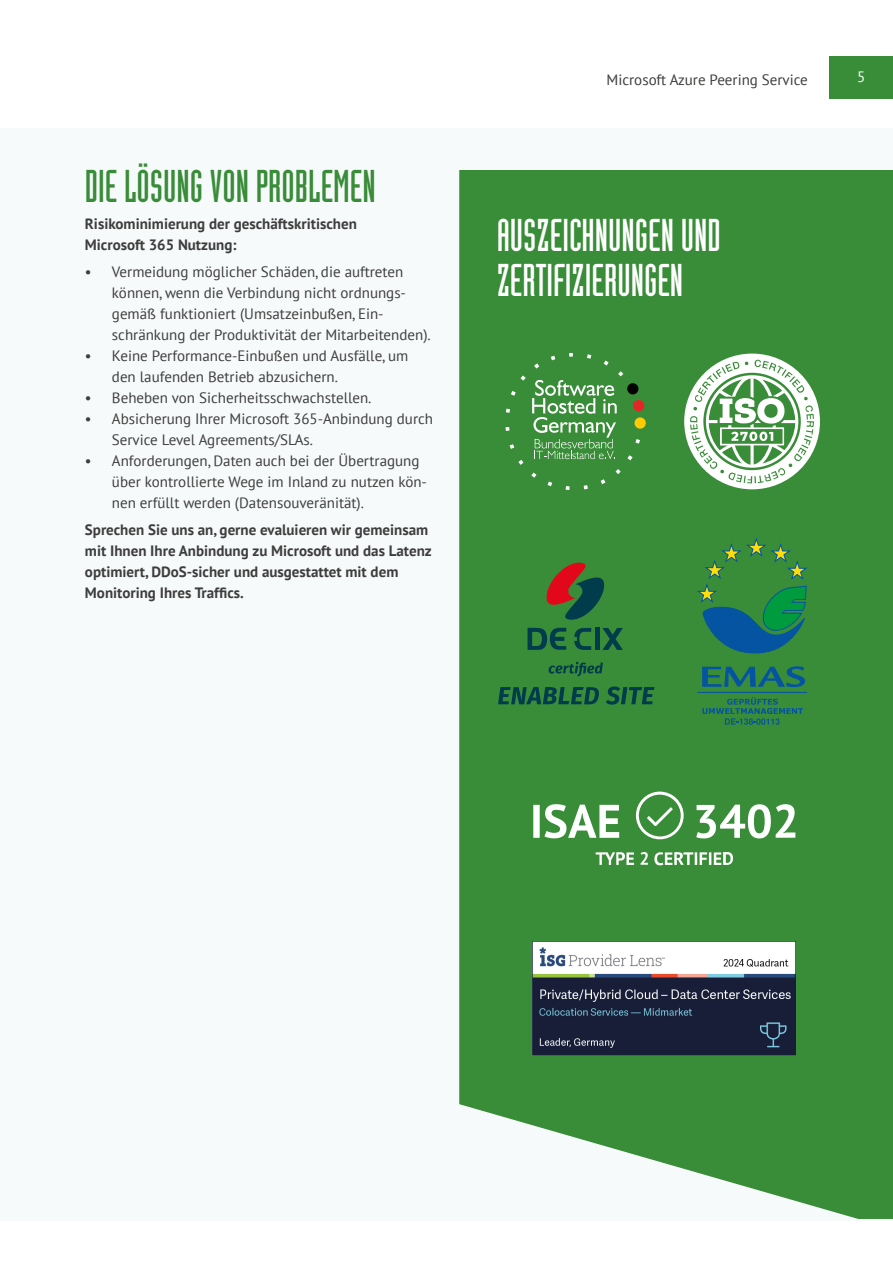
<style>
.page{position:relative;width:893px;height:1263px;background:#fff}
.page>*{position:absolute;margin:0;border:0;box-sizing:border-box;transform-origin:0 0}
.Überschrift_1_-_positiv{font:45px/45px "Industria LT Pro Solid";color:#fff}
.Überschrift_1_-_positiv-2{font:45px "Industria LT Pro Solid";color:#398c38}
.t1{font:15px/21px "PT Sans";color:#3d3d3c}
.Übereschrift_6_-_positiv{font:700 15px/21px "PT Sans";color:#3d3d3c}
.t2{font:15px "PT Sans";color:#fff}
</style>
<div class="page">
<div style="left:0;top:128px;width:893px;height:1092px;background:#f7fafb"></div>
<div style="left:459px;top:170px;width:434px;height:1049px;background:#398c38"></div>
<img style="left:533px;top:941px;width:263px;height:114px">
<svg style="left:547px;top:560px;width:57px;height:62px;background:#545735"></svg>
<div style="left:595px;top:628px;width:5px;height:22px;background:#003c4b"></div>
<svg style="left:602px;top:628px;width:21px;height:22px"></svg>
<svg style="left:574px;top:628px;width:17px;height:22px"></svg>
<svg style="left:528px;top:628px;width:38px;height:22px"></svg>
<svg style="left:549px;top:662px;width:54px;height:14px"></svg>
<svg style="left:498px;top:687px;width:101px;height:17px;background:#196042"></svg>
<svg style="left:606px;top:686px;width:49px;height:19px"></svg>
<hr style="left:697px;top:692px;width:110px;height:1px;background:#0454a1">
<svg style="left:696px;top:539px;width:112px;height:115px;background:#2c8250"></svg>
<svg style="left:702px;top:666px;width:103px;height:21px;background:#217365"></svg>
<svg style="left:702px;top:697px;width:101px;height:28px;background:#2d7f4e"></svg>
<svg style="left:533px;top:804px;width:86px;height:34px"></svg>
<svg style="left:696px;top:804px;width:99px;height:34px"></svg>
<svg style="left:596px;top:852px;width:52px;height:13px"></svg>
<svg style="left:654px;top:852px;width:79px;height:13px"></svg>
<svg style="left:636px;top:792px;width:48px;height:47px"></svg>
<div style="left:633px;top:400px;width:11px;height:11px;background:#e42726;border-radius:50%"></div>
<div style="left:634px;top:417px;width:12px;height:12px;background:#ffcc03;border-radius:50%"></div>
<svg style="left:505px;top:353px;width:137px;height:137px;background:#4c954a"></svg>
<svg style="left:684px;top:354px;width:136px;height:135px"></svg>
<div style="left:829px;top:56px;width:64px;height:42px;background:#398c38"></div>
<p class="Überschrift_1_-_positiv-2" style="left:85px;top:162px;width:292px">DIE LÖSUNG VON PROBLEMEN</p>
<p class="Übereschrift_6_-_positiv" style="left:85px;top:213px;width:273px">Risikominimierung der geschäftskritischen</p>
<p class="Übereschrift_6_-_positiv" style="left:85px;top:234px;width:153px">Microsoft 365 Nutzung:</p>
<p class="t1" style="left:112px;top:261px;width:320px;text-indent:-27px">• Vermeidung möglicher Schäden, die auftreten können, wenn die Verbindung nicht ordnungs&shy;gemäß funktioniert (Umsatzeinbußen, Ein&shy;schränkung der Produktivität der Mitarbeitenden).</p>
<p class="t1" style="left:112px;top:345px;width:298px;text-indent:-27px">• Keine Performance-Einbußen und Ausfälle, um den laufenden Betrieb abzusichern.</p>
<p class="t1" style="left:85px;top:387px;width:288px">• Beheben von Sicherheitsschwachstellen.</p>
<p class="t1" style="left:112px;top:408px;width:323px;text-indent:-27px">• Absicherung Ihrer Microsoft 365-Anbindung durch<br>Service Level Agreements/SLAs.</p>
<p class="t1" style="left:112px;top:450px;width:317px;text-indent:-27px">• Anforderungen, Daten auch bei der Übertragung über kontrollierte Wege im Inland zu nutzen kön&shy;nen erfüllt werden (Datensouveränität).</p>
<p class="Übereschrift_6_-_positiv" style="left:85px;top:519px;width:348px">Sprechen Sie uns an, gerne evaluieren wir gemeinsam mit Ihnen Ihre Anbindung zu Microsoft und das Latenz optimiert, DDoS-sicher und ausgestattet mit dem Monitoring Ihres Traffics.</p>
<p class="t1" style="left:607px;top:69px;width:203px">Microsoft Azure Peering Service</p>
<p class="t2" style="left:857px;top:67px;width:10px">5</p>
<p class="Überschrift_1_-_positiv" style="left:497px;top:215px;width:226px">AUSZEICHNUNGEN UND<br>ZERTIFIZIERUNGEN</p>
</div>
